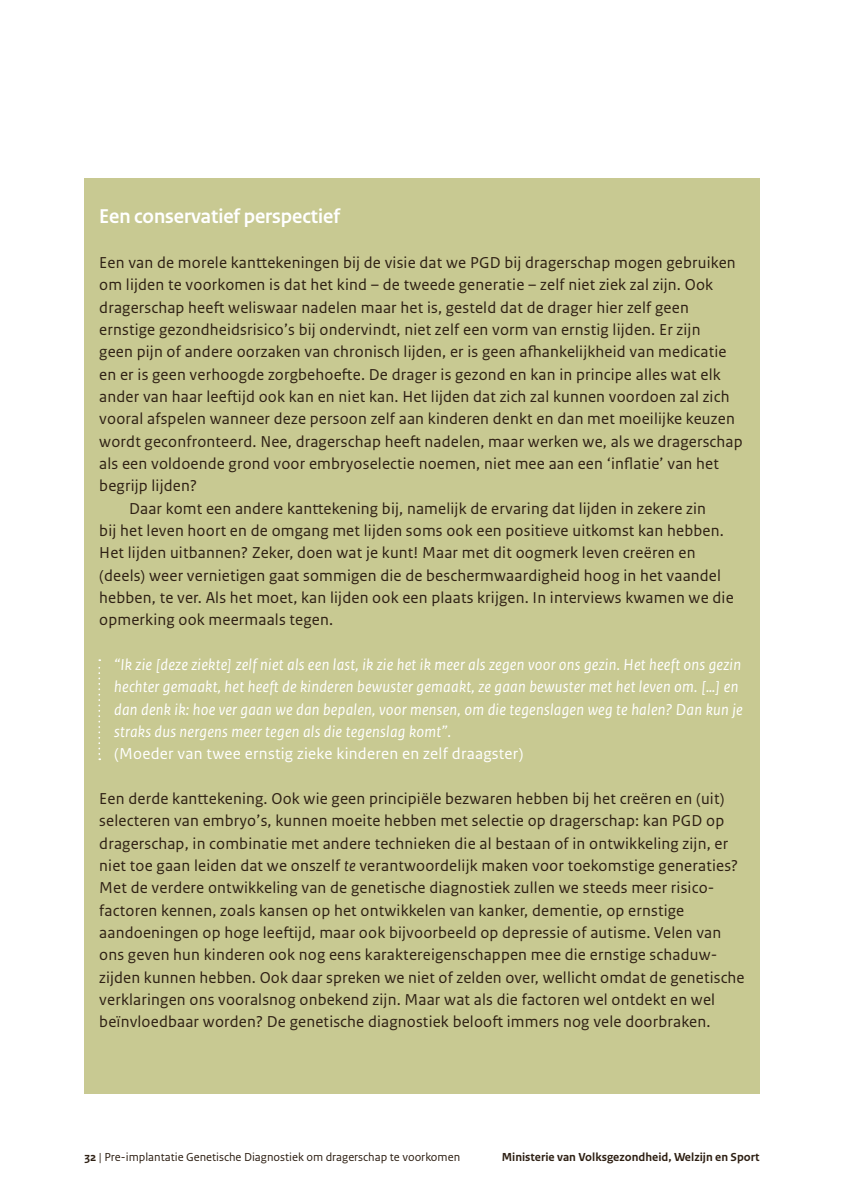
<style>
.page{position:relative;width:844px;height:1191px;background:#fff}
.page>*{position:absolute;margin:0;border:0;box-sizing:border-box;transform-origin:0 0}
.vws_07_-_Tussenkop_k{font:700 21px "Rijksoverheid Sans Heading";color:#fff}
.vws_11_-_Plat_kadert{font:16.62px/22.4px "Rijksoverheid Sans Text";letter-spacing:.01em;color:#2e2014}
.vws_15_-_Quote_nivea{font:italic 16.62px/22.4px "Rijksoverheid Sans Text";letter-spacing:.015em;color:#fff}
.vws_15_-_Quote_nivea-2{font:16.62px "Rijksoverheid Sans Text";letter-spacing:.015em;color:#fff}
.t1{font:12.25px "Rijksoverheid Sans Text";color:#2e2014}
.t2{font:700 12.25px "Rijksoverheid Sans Text";color:#2e2014}
.s1{font-style:italic}
.s2{font-weight:700}
</style>
<div class="page">
<div style="left:84px;top:179px;width:675px;height:915px;background:#c8c992"></div>
<svg style="left:98px;top:659px;width:2px;height:101px"></svg>
<p class="vws_07_-_Tussenkop_k" style="left:99px;top:205px;width:242px">Een conservatief perspectief</p>
<p class="vws_11_-_Plat_kadert" style="left:99px;top:252px;width:644px">Een van de morele kanttekeningen bij de visie dat we PGD bij dragerschap mogen gebruiken om lijden te voorkomen is dat het kind – de tweede generatie – zelf niet ziek zal zijn. Ook dragerschap heeft weliswaar nadelen maar het is, gesteld dat de drager hier zelf geen ernstige gezondheidsrisico’s bij ondervindt, niet zelf een vorm van ernstig lijden. Er zijn<br>geen pijn of andere oorzaken van chronisch lijden, er is geen afhankelijkheid van medicatie en er is geen verhoogde zorgbehoefte. De drager is gezond en kan in principe alles wat elk ander van haar leeftijd ook kan en niet kan. Het lijden dat zich zal kunnen voordoen zal zich vooral afspelen wanneer deze persoon zelf aan kinderen denkt en dan met moeilijke keuzen wordt geconfronteerd. Nee, dragerschap heeft nadelen, maar werken we, als we dragerschap als een voldoende grond voor embryoselectie noemen, niet mee aan een ‘inflatie’ van het begrijp lijden?</p>
<p class="vws_11_-_Plat_kadert" style="left:99px;top:497px;width:635px;text-indent:30px">Daar komt een andere kanttekening bij, namelijk de ervaring dat lijden in zekere zin<br>bij het leven hoort en de omgang met lijden soms ook een positieve uitkomst kan hebben.<br>Het lijden uitbannen? Zeker, doen wat je kunt! Maar met dit oogmerk leven creëren en (deels) weer vernietigen gaat sommigen die de beschermwaardigheid hoog in het vaandel hebben, te ver. Als het moet, kan lijden ook een plaats krijgen. In interviews kwamen we die opmerking ook meermaals tegen.</p>
<p class="vws_15_-_Quote_nivea" style="left:114px;top:653px;width:630px">“Ik zie [deze ziekte] zelf niet als een last, ik zie het ik meer als zegen voor ons gezin. Het heeft ons gezin hechter gemaakt, het heeft de kinderen bewuster gemaakt, ze gaan bewuster met het leven om. […] en dan denk ik: hoe ver gaan we dan bepalen, voor mensen, om die tegenslagen weg te halen? Dan kun je straks dus nergens meer tegen als die tegenslag komt”.</p>
<p class="vws_15_-_Quote_nivea-2" style="left:114px;top:744px;width:410px">(Moeder van twee ernstig zieke kinderen en zelf draagster)</p>
<p class="vws_11_-_Plat_kadert" style="left:99px;top:787px;width:646px">Een derde kanttekening. Ook wie geen principiële bezwaren hebben bij het creëren en (uit) selecteren van embryo’s, kunnen moeite hebben met selectie op dragerschap: kan PGD op dragerschap, in combinatie met andere technieken die al bestaan of in ontwikkeling zijn, er niet toe gaan leiden dat we onszelf <span class="s1">te</span> verantwoordelijk maken voor toekomstige generaties?<br>Met de verdere ontwikkeling van de genetische diagnostiek zullen we steeds meer risico&shy;factoren kennen, zoals kansen op het ontwikkelen van kanker, dementie, op ernstige aandoeningen op hoge leeftijd, maar ook bijvoorbeeld op depressie of autisme. Velen van ons geven hun kinderen ook nog eens karaktereigenschappen mee die ernstige schaduw&shy;zijden kunnen hebben. Ook daar spreken we niet of zelden over, wellicht omdat de genetische verklaringen ons vooralsnog onbekend zijn. Maar wat als die factoren wel ontdekt en wel beïnvloedbaar worden? De genetische diagnostiek belooft immers nog vele doorbraken.</p>
<p class="t1" style="left:84px;top:1150px;width:377px"><span class="s2">32</span> | Pre-implantatie Genetische Diagnostiek om dragerschap te voorkomen</p>
<p class="t2" style="left:501px;top:1150px;width:259px">Ministerie van Volksgezondheid, Welzijn en Sport</p>
</div>
